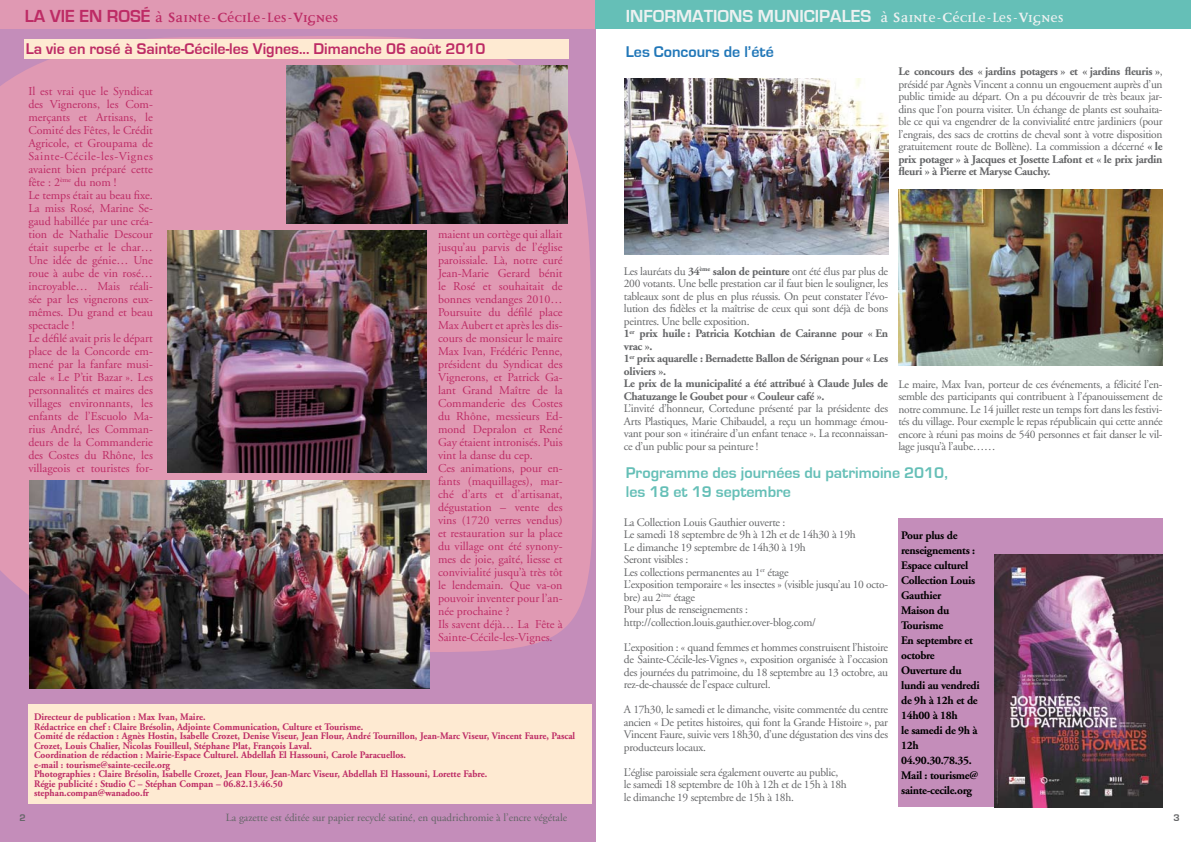
<style>
.page{position:relative;width:1191px;height:842px;background:#fff}
.page>*{position:absolute;margin:0;border:0;box-sizing:border-box;transform-origin:0 0}
.t1{font:700 18px "Eurostile";color:#edf1f1}
.t2{font:700 18px "Disturbance";color:#bd2b65}
.t3{font:700 16px "Eurostile";color:#bd2b65}
.t4{font:700 16px/19.2px "Eurostile";color:#65bfb7}
.t5{font:700 16px "Eurostile";color:#2177b8}
.t6{font:12px/13px "Adobe Garamond";color:#bd2b65}
.t7{font:11.5px/12.5px "Adobe Garamond";letter-spacing:-.025em;color:#646567;text-align:justify}
.t8{font:700 11.5px/15px "Adobe Garamond";letter-spacing:-.025em;color:#000}
.t9{font:11px "Adobe Garamond";color:#646567}
.t10{font:700 10px/9.5px "Adobe Garamond";color:#bd2b65;scale:.95 1}
.s1{font-family:"Eurostile"}
.s2{font-size:24px}
.s3{font-family:"Disturbance"}
.s4{font-family:"Disturbance";font-size:24px}
.s5{font-weight:700}
</style>
<div class="page">
<div style="left:0;top:16px;width:595px;height:826px;background:#c48dba"></div>
<div style="left:28px;top:705px;width:563px;height:99px;background:#feead2"></div>
<svg style="left:0;top:28px;width:638px;height:672px;fill:#e099b3"></svg>
<div style="left:24px;top:39px;width:544px;height:20px;background:#feead2"></div>
<img style="left:168px;top:230px;width:258px;height:243px">
<img style="left:29px;top:481px;width:401px;height:207px">
<img style="left:287px;top:65px;width:280px;height:158px">
<svg style="left:0;top:0;width:1191px;height:28px;background:#a2acb5"></svg>
<img style="left:624px;top:78px;width:264px;height:176px">
<img style="left:898px;top:189px;width:264px;height:176px">
<div style="left:950px;top:518px;width:212px;height:289px;background:#c48dba"></div>
<img style="left:994px;top:554px;width:168px;height:253px">
<div style="left:898px;top:518px;width:88px;height:288px;background:#c48dba"></div>
<h1 class="t2" style="left:25px;top:9px;width:315px"><span class="s1">La vie en rosé</span> à <span class="s2">S</span>ainte-<span class="s2">C</span>écile-les-<span class="s2">V</span>ignes</h1>
<h2 class="t3" style="left:26px;top:40px;width:461px">La vie en rosé à Sainte-Cécile-les Vignes... Dimanche 06 août 2010</h2>
<p class="t6" style="left:28px;top:85px;width:126px">Il est vrai que le Syndicat des Vignerons, les Com&shy;merçants et Artisans, le<br>Comité des Fêtes, le Crédit<br>Agricole, et Groupama de<br>Sainte-Cécile-les-Vignes avaient bien préparé cette fête : 2<sup>ème</sup> du nom !<br>Le temps était au beau fixe.<br>La miss Rosé, Marine Se&shy;gaud habillée par une créa&shy;tion de Nathalie Descour était superbe et le char…<br>Une idée de génie… Une roue à aube de vin rosé… incroyable… Mais réali&shy;sée par les vignerons eux&shy;mêmes. Du grand et beau spectacle !<br>Le défilé avait pris le départ place de la Concorde em&shy;mené par la fanfare musi&shy;cale « Le P’tit Bazar ». Les personnalités et maires des villages environnants, les enfants de l’Escuolo Ma&shy;rius André, les Comman&shy;deurs de la Commanderie des Costes du Rhône, les villageois et touristes for-</p>
<p class="t6" style="left:438px;top:228px;width:126px">maient un cortège qui allait jusqu’au parvis de l’église paroissiale. Là, notre curé<br>Jean-Marie Gerard bénit le Rosé et souhaitait de bonnes vendanges 2010…<br>Poursuite du défilé place<br>Max Aubert et après les dis&shy;cours de monsieur le maire<br>Max Ivan, Frédéric Penne, président du Syndicat des<br>Vignerons, et Patrick Ga&shy;lant Grand Maître de la<br>Commanderie des Costes du Rhône, messieurs Ed&shy;mond Depralon et René<br>Gay étaient intronisés. Puis vint la danse du cep.<br>Ces animations, pour en&shy;fants (maquillages), mar&shy;ché d’arts et d’artisanat, dégustation – vente des vins (1720 verres vendus) et restauration sur la place du village ont été synony&shy;mes de joie, gaîté, liesse et convivialité jusqu’à très tôt le lendemain. Que va-on pouvoir inventer pour l’an&shy;née prochaine ?<br>Ils savent déjà… La Fête à<br>Sainte-Cécile-les-Vignes.</p>
<p class="t10" style="left:34px;top:712px;width:571px">Directeur de publication : Max Ivan, Maire.<br>Rédactrice en chef : Claire Brésolin, Adjointe Communication, Culture et Tourisme.<br>Comité de rédaction : Agnès Hostin, Isabelle Crozet, Denise Viseur, Jean Flour, André Tournillon, Jean-Marc Viseur, Vincent Faure, Pascal Crozet, Louis Chalier, Nicolas Fouilleul, Stéphane Plat, François Laval.<br>Coordination de rédaction : Mairie-Espace Culturel. Abdellah El Hassouni, Carole Paracuellos.<br>e-mail : tourisme@sainte-cecile.org<br>Photographies : Claire Brésolin, Isabelle Crozet, Jean Flour, Jean-Marc Viseur, Abdellah El Hassouni, Lorette Fabre.<br>Régie publicité : Studio C – Stéphan Compan – 06.82.13.46.50<br>stephan.compan@wanadoo.fr</p>
<p class="t9" style="left:226px;top:811px;width:343px">La gazette est éditée sur papier recyclé satiné, en quadrichromie à l’encre végétale</p>
<h1 class="t1" style="left:626px;top:6px;width:439px">Informations Municipales <span class="s3">à</span> <span class="s4">S</span><span class="s3">ainte-</span><span class="s4">C</span><span class="s3">écile-les-</span><span class="s4">V</span><span class="s3">ignes</span></h1>
<h2 class="t5" style="left:626px;top:43px;width:149px">Les Concours de l’été</h2>
<p class="t7" style="left:898px;top:66px;width:266px"><span class="s5">Le concours des « jardins potagers » et « jardins fleuris »</span>, présidé par Agnès Vincent a connu un engouement auprès d’un public timide au départ. On a pu découvrir de très beaux jar&shy;dins que l’on pourra visiter. Un échange de plants est souhaita&shy;ble ce qui va engendrer de la convivialité entre jardiniers (pour l’engrais, des sacs de crottins de cheval sont à votre disposition gratuitement route de Bollène). La commission a décerné <span class="s5">« le prix potager » à Jacques et Josette Lafont et « le prix jardin fleuri » à Pierre et Maryse Cauchy.</span></p>
<p class="t7" style="left:624px;top:265px;width:266px;text-align:left">Les lauréats du <span class="s5">34</span><sup>ème</sup> <span class="s5">salon de peinture</span> ont été élus par plus de 200 votants. Une belle prestation car il faut bien le souligner, les tableaux sont de plus en plus réussis. On peut constater l’évo&shy;lution des fidèles et la maîtrise de ceux qui sont déjà de bons peintres. Une belle exposition.<br><span class="s5">1</span><sup>er</sup> <span class="s5">prix huile : Patricia Kotchian de Cairanne pour « En vrac ».<br>1</span><sup>er</sup> <span class="s5">prix aquarelle : Bernadette Ballon de Sérignan pour « Les oliviers ».<br>Le prix de la municipalité a été attribué à Claude Jules de Chatuzange le Goubet pour « Couleur café ».</span></p>
<p class="t7" style="left:624px;top:403px;width:266px">L’invité d’honneur, Cortedune présenté par la présidente des Arts Plastiques, Marie Chibaudel, a reçu un hommage émou&shy;vant pour son « itinéraire d’un enfant tenace ». La reconnaissan&shy;ce d’un public pour sa peinture !</p>
<p class="t7" style="left:898px;top:378px;width:266px">Le maire, Max Ivan, porteur de ces événements, a félicité l’en&shy;semble des participants qui contribuent à l’épanouissement de notre commune. Le 14 juillet reste un temps fort dans les festivi&shy;tés du village. Pour exemple le repas républicain qui cette année encore à réuni pas moins de 540 personnes et fait danser le vil&shy;lage jusqu’à l’aube……</p>
<h2 class="t4" style="left:626px;top:463px;width:323px">Programme des journées du patrimoine 2010, les 18 et 19 septembre</h2>
<p class="t7" style="left:624px;top:516px;width:266px;text-align:left">La Collection Louis Gauthier ouverte :<br>Le samedi 18 septembre de 9h à 12h et de 14h30 à 19h<br>Le dimanche 19 septembre de 14h30 à 19h<br>Seront visibles :<br>Les collections permanentes au 1<sup>er</sup> étage<br>L’exposition temporaire « les insectes » (visible jusqu’au 10 octo&shy;bre) au 2<sup>ème</sup> étage<br>Pour plus de renseignements : http://collection.louis.gauthier.over-blog.com/</p>
<p class="t7" style="left:624px;top:641px;width:266px">L’exposition : « quand femmes et hommes construisent l’histoire de Sainte-Cécile-les-Vignes », exposition organisée à l’occasion des journées du patrimoine, du 18 septembre au 13 octobre, au rez-de-chaussée de l’espace culturel.</p>
<p class="t7" style="left:624px;top:703px;width:266px">A 17h30, le samedi et le dimanche, visite commentée du centre ancien « De petites histoires, qui font la Grande Histoire », par Vincent Faure, suivie vers 18h30, d’une dégustation des vins des producteurs locaux.</p>
<p class="t7" style="left:624px;top:766px;width:224px;text-align:left">L’église paroissiale sera également ouverte au public, le samedi 18 septembre de 10h à 12h et de 15h à 18h le dimanche 19 septembre de 15h à 18h.</p>
<p class="t8" style="left:901px;top:528px;width:80px">Pour plus de renseignements :<br>Espace culturel<br>Collection Louis<br>Gauthier<br>Maison du<br>Tourisme<br>En septembre et octobre<br>Ouverture du lundi au vendredi de 9h à 12h et de<br>14h00 à 18h<br>le samedi de 9h à<br>12h<br>04.90.30.78.35.<br>Mail : tourisme@ sainte-cecile.org</p>
</div>
